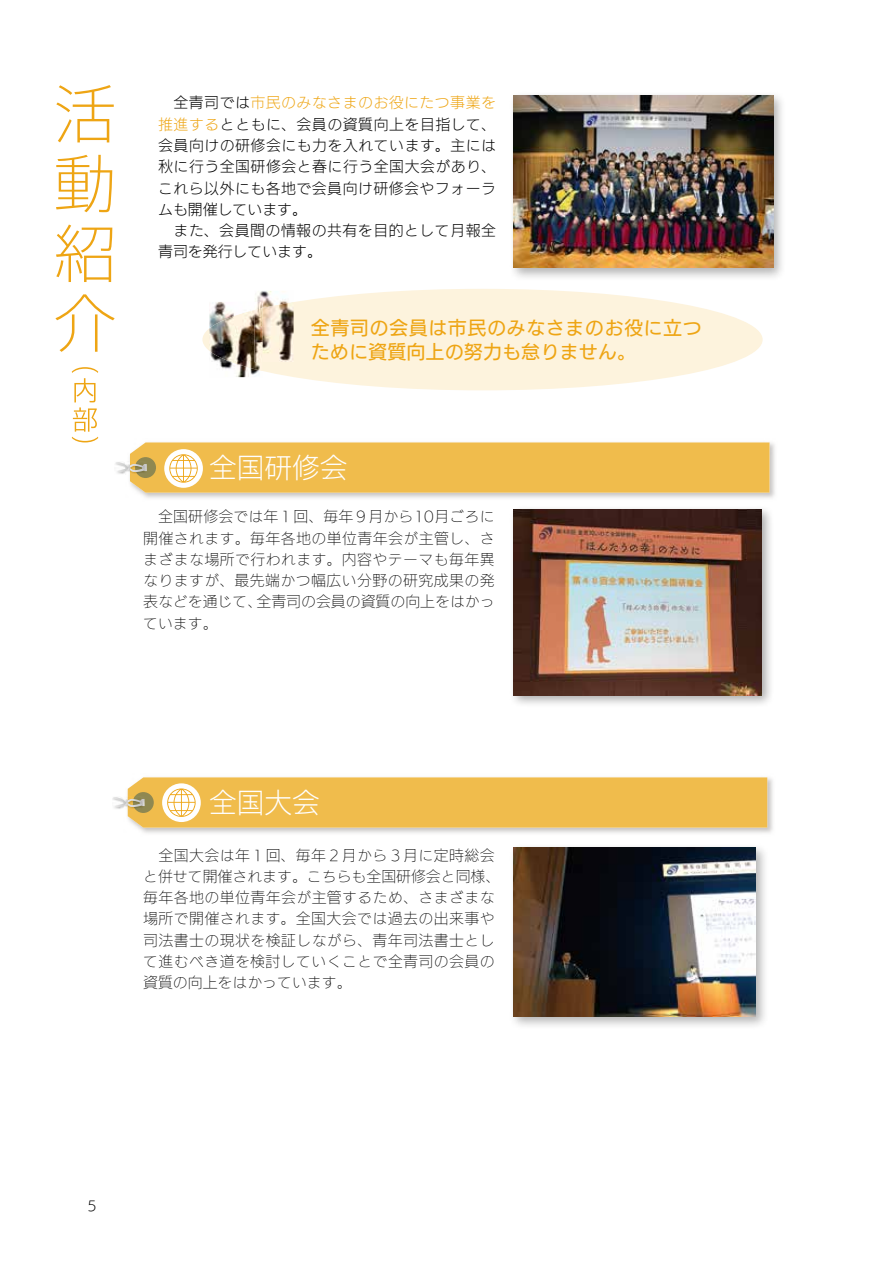
<style>
.page{position:relative;width:893px;height:1263px;background:#fff}
.page>*{position:absolute;margin:0;border:0;box-sizing:border-box;transform-origin:0 0}
.t1{font:27.6px "UD Kakugo Small Pr 6 N L";color:#fff}
.t2{font:19.2px/24.5px "UD Kakugo Small Pr 6 N M";letter-spacing:.025em;color:#eea514}
.t3{font:14.85px/21.3px "UD Kakugo Small Pr 6 N EL";letter-spacing:.03em;color:#000;text-align:justify}
.t4{font:14.85px/21.3px "UD Kakugo Small Pr 6 N L";letter-spacing:.035em;color:#000}
.t5{font:13.8px "UD Kakugo Small Pr 6 N L";color:#000}
.s1{color:#eea514}
</style>
<div class="page">
<svg style="left:56px;top:85px;width:58px;height:57px"></svg>
<svg style="left:56px;top:155px;width:56px;height:57px"></svg>
<svg style="left:56px;top:225px;width:56px;height:57px"></svg>
<svg style="left:55px;top:294px;width:60px;height:58px"></svg>
<svg style="left:72px;top:367px;width:26px;height:75px"></svg>
<div style="left:202px;top:289px;width:561px;height:101px;background:#fdf3dd;border-radius:50%"></div>
<img style="left:255px;top:291px;width:33px;height:11px">
<img style="left:262px;top:302px;width:32px;height:60px">
<img style="left:213px;top:302px;width:46px;height:75px">
<img style="left:209px;top:310px;width:52px;height:61px">
<svg style="left:254px;top:302px;width:8px;height:6px"></svg>
<img style="left:254px;top:308px;width:8px;height:54px">
<div style="left:509px;top:91px;width:278px;height:190px;background:#000;opacity:.3"></div>
<img style="left:514px;top:95px;width:259px;height:173px">
<img style="left:140px;top:442px;width:635px;height:56px">
<svg style="left:115px;top:442px;width:654px;height:51px"></svg>
<div style="left:509px;top:504px;width:266px;height:205px;background:#000;opacity:.33"></div>
<img style="left:514px;top:509px;width:247px;height:186px">
<img style="left:138px;top:777px;width:635px;height:56px">
<svg style="left:112px;top:777px;width:655px;height:51px"></svg>
<div style="left:509px;top:843px;width:260px;height:188px;background:#000;opacity:.3"></div>
<img style="left:514px;top:847px;width:241px;height:170px">
<p class="t4" style="left:158px;top:91px;width:339px">　全青司では<span class="s1">市民のみなさまのお役にたつ事業を推進する</span>とともに、会員の資質向上を目指して、会員向けの研修会にも力を入れています。主には秋に行う全国研修会と春に行う全国大会があり、これら以外にも各地で会員向け研修会やフォーラムも開催しています。<br>　また、会員間の情報の共有を目的として月報全青司を発行しています。</p>
<p class="t2" style="left:311px;top:316px;width:393px">全青司の会員は市民のみなさまのお役に立つために資質向上の努力も怠りません。</p>
<h1 class="t1" style="left:209px;top:442px;width:140px">全国研修会</h1>
<p class="t3" style="left:143px;top:505px;width:353px">　全国研修会では年１回、毎年９月から10月ごろに開催されます。毎年各地の単位青年会が主管し、さまざまな場所で行われます。内容やテーマも毎年異なりますが、最先端かつ幅広い分野の研究成果の発表などを通じて、全青司の会員の資質の向上をはかっています。</p>
<h1 class="t1" style="left:209px;top:777px;width:112px">全国大会</h1>
<p class="t3" style="left:143px;top:843px;width:359px;text-align:left">　全国大会は年１回、毎年２月から３月に定時総会と併せて開催されます。こちらも全国研修会と同様、毎年各地の単位青年会が主管するため、さまざまな場所で開催されます。全国大会では過去の出来事や司法書士の現状を検証しながら、青年司法書士として進むべき道を検討していくことで全青司の会員の資質の向上をはかっています。</p>
<p class="t5" style="left:85px;top:1193px;width:15px">５</p>
</div>
